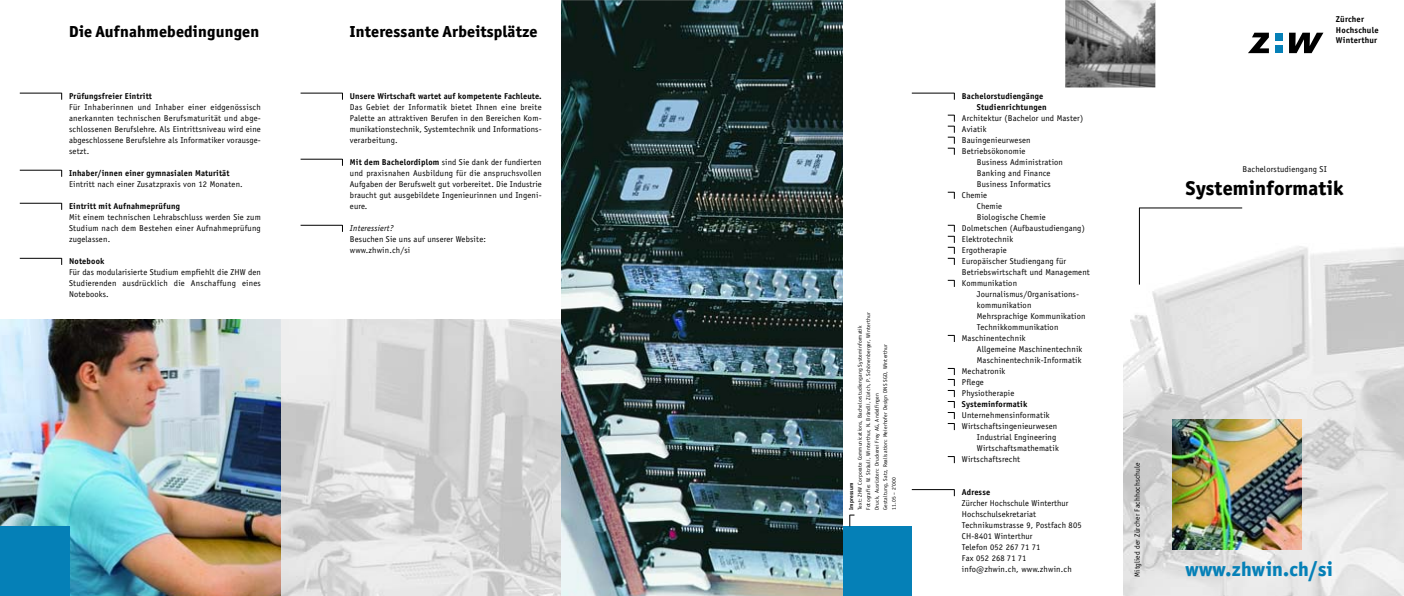
<style>
.page{position:relative;width:1404px;height:596px;background:#fff}
.page>*{position:absolute;margin:0;border:0;box-sizing:border-box;transform-origin:0 0}
.t1{font:800 20px "Officina San ITC";letter-spacing:.01em;color:#000}
.t2{font:800 20px "Officina San ITC";letter-spacing:.01em;color:#0580b7}
.t3{font:800 16px "Officina San ITC";letter-spacing:.01em;color:#000}
.t4{font:8.5px/11px "Officina Sans";letter-spacing:.02em;color:#000;text-align:justify}
.t5{font:700 8.5px/10.5px "Officina Sans";letter-spacing:.02em;color:#000}
.t6{font:italic 8.5px "Officina Sans";letter-spacing:.02em;color:#000}
.t7{font:7.5px "Officina Sans";letter-spacing:.02em;color:#000}
.t8{font:5.5px/8.5px "Officina Sans";letter-spacing:.035em;color:#000}
.t9{font:700 5.5px "Officina Sans";letter-spacing:.04em;color:#000}
.s1{font-weight:700}
</style>
<div class="page">
<img style="left:1123px;top:235px;width:280px;height:360px">
<img style="left:1171px;top:419px;width:129px;height:129px">
<img style="left:281px;top:319px;width:280px;height:276px">
<hr style="left:20px;top:93px;width:42px;height:1px;background:#000">
<hr style="left:20px;top:170px;width:42px;height:1px;background:#000">
<hr style="left:20px;top:203px;width:42px;height:1px;background:#000">
<hr style="left:20px;top:258px;width:42px;height:1px;background:#000">
<hr style="left:300px;top:225px;width:42px;height:1px;background:#000">
<hr style="left:300px;top:159px;width:42px;height:1px;background:#000">
<hr style="left:300px;top:93px;width:42px;height:1px;background:#000">
<div style="left:842px;top:526px;width:69px;height:69px;background:#0580b7"></div>
<svg style="left:849px;top:514px;width:5px;height:12px"></svg>
<svg style="left:1248px;top:33px;width:20px;height:20px"></svg>
<div style="left:1274px;top:33px;width:8px;height:7px;background:#0580b7"></div>
<div style="left:1274px;top:45px;width:8px;height:8px;background:#0580b7"></div>
<svg style="left:1289px;top:33px;width:34px;height:20px"></svg>
<hr style="left:1138px;top:208px;width:103px;height:1px;background:#000">
<hr style="left:1139px;top:208px;width:1px;height:76px;background:#000">
<img style="left:1065px;top:0;width:90px;height:87px">
<hr style="left:911px;top:93px;width:43px;height:1px;background:#000">
<hr style="left:911px;top:489px;width:43px;height:1px;background:#000">
<svg style="left:947px;top:115px;width:8px;height:40px"></svg>
<svg style="left:947px;top:192px;width:8px;height:7px"></svg>
<svg style="left:947px;top:225px;width:8px;height:40px"></svg>
<svg style="left:947px;top:280px;width:8px;height:7px"></svg>
<svg style="left:947px;top:335px;width:8px;height:7px"></svg>
<svg style="left:947px;top:368px;width:8px;height:62px"></svg>
<svg style="left:947px;top:456px;width:8px;height:7px"></svg>
<img style="left:0;top:319px;width:281px;height:276px">
<div style="left:0;top:526px;width:69px;height:69px;background:#0580b7"></div>
<img style="left:561px;top:0;width:281px;height:595px">
<h2 class="t3" style="left:69px;top:25px;width:192px">Die Aufnahmebedingungen</h2>
<p class="t5" style="left:69px;top:91px;width:84px">Prüfungsfreier Eintritt</p>
<p class="t4" style="left:69px;top:102px;width:193px">Für Inhaberinnen und Inhaber einer eidgenössisch anerkannten technischen Berufsmaturität und abge&shy;schlossenen Berufslehre. Als Eintrittsniveau wird eine abgeschlossene Berufslehre als Informatiker vorausge&shy;setzt.</p>
<p class="t5" style="left:69px;top:168px;width:162px">Inhaber/innen einer gymnasialen Maturität</p>
<p class="t4" style="left:69px;top:179px;width:175px">Eintritt nach einer Zusatzpraxis von 12 Monaten.</p>
<p class="t5" style="left:69px;top:201px;width:112px">Eintritt mit Aufnahmeprüfung</p>
<p class="t4" style="left:69px;top:212px;width:193px">Mit einem technischen Lehrabschluss werden Sie zum Studium nach dem Bestehen einer Aufnahmeprüfung zugelassen.</p>
<p class="t5" style="left:69px;top:256px;width:37px">Notebook</p>
<p class="t4" style="left:69px;top:267px;width:193px">Für das modularisierte Studium empfiehlt die ZHW den Studierenden ausdrücklich die Anschaffung eines Notebooks.</p>
<h2 class="t3" style="left:350px;top:25px;width:189px">Interessante Arbeitsplätze</h2>
<p class="t5" style="left:350px;top:91px;width:193px">Unsere Wirtschaft wartet auf kompetente Fachleute.</p>
<p class="t4" style="left:350px;top:102px;width:193px">Das Gebiet der Informatik bietet Ihnen eine breite Palette an attraktiven Berufen in den Bereichen Kom&shy;munikationstechnik, Systemtechnik und Informations&shy;verarbeitung.</p>
<p class="t4" style="left:350px;top:157px;width:193px"><span class="s1">Mit dem Bachelordiplom</span> sind Sie dank der fundierten und praxisnahen Ausbildung für die anspruchsvollen Aufgaben der Berufswelt gut vorbereitet. Die Industrie braucht gut ausgebildete Ingenieurinnen und Ingeni&shy;eure.</p>
<p class="t6" style="left:350px;top:224px;width:45px">Interessiert?</p>
<p class="t4" style="left:350px;top:234px;width:137px">Besuchen Sie uns auf unserer Website: www.zhwin.ch/si</p>
<p class="t8" style="left:856px;top:509px;width:199px;rotate:-90deg">Text: ZHW Corporate Communications, Bachelorstudiengang Systeminformatik Fotografie: W. Sträuli, Winterthur, N. Brändli, Zürich, P. Schönenberger, Winterthur Druck, Ausrüsten: Druckerei Frey AG, Andelfingen<br>Gestaltung, Satz, Realisation: Meierhofer Design DNS SGD, Winterthur<br>11.05 – 2’000</p>
<p class="t9" style="left:849px;top:509px;width:29px;rotate:-90deg">Impressum</p>
<p class="t5" style="left:976px;top:91px;width:71px;line-height:11px;text-indent:-15px">Bachelorstudiengänge<br>Studienrichtungen</p>
<p class="t4" style="left:961px;top:113px;width:123px">Architektur (Bachelor und Master)</p>
<p class="t4" style="left:961px;top:124px;width:26px">Aviatik</p>
<p class="t4" style="left:961px;top:135px;width:70px">Bauingenieurwesen</p>
<p class="t4" style="left:961px;top:146px;width:65px">Betriebsökonomie</p>
<p class="t4" style="left:976px;top:157px;width:87px">Business Administration</p>
<p class="t4" style="left:976px;top:168px;width:75px">Banking and Finance</p>
<p class="t4" style="left:976px;top:179px;width:75px">Business Informatics</p>
<p class="t4" style="left:961px;top:190px;width:27px">Chemie</p>
<p class="t4" style="left:976px;top:201px;width:27px">Chemie</p>
<p class="t4" style="left:976px;top:212px;width:70px">Biologische Chemie</p>
<p class="t4" style="left:961px;top:223px;width:124px">Dolmetschen (Aufbaustudiengang)</p>
<p class="t4" style="left:961px;top:234px;width:53px">Elektrotechnik</p>
<p class="t4" style="left:961px;top:245px;width:46px">Ergotherapie</p>
<p class="t4" style="left:961px;top:256px;width:106px">Europäischer Studiengang für</p>
<p class="t4" style="left:961px;top:267px;width:129px">Betriebswirtschaft und Management</p>
<p class="t4" style="left:961px;top:278px;width:57px">Kommunikation</p>
<p class="t4" style="left:976px;top:289px;width:104px">Journalismus/Organisations-</p>
<p class="t4" style="left:976px;top:300px;width:56px">kommunikation</p>
<p class="t4" style="left:976px;top:311px;width:110px">Mehrsprachige Kommunikation</p>
<p class="t4" style="left:976px;top:322px;width:83px">Technikkommunikation</p>
<p class="t4" style="left:961px;top:333px;width:65px">Maschinentechnik</p>
<p class="t4" style="left:976px;top:344px;width:107px">Allgemeine Maschinentechnik</p>
<p class="t4" style="left:976px;top:355px;width:106px">Maschinentechnik-Informatik</p>
<p class="t4" style="left:961px;top:366px;width:45px">Mechatronik</p>
<p class="t4" style="left:961px;top:377px;width:23px">Pflege</p>
<p class="t4" style="left:961px;top:388px;width:54px">Physiotherapie</p>
<p class="t5" style="left:961px;top:399px;width:67px">Systeminformatik</p>
<p class="t4" style="left:961px;top:410px;width:89px">Unternehmensinformatik</p>
<p class="t4" style="left:961px;top:421px;width:97px">Wirtschaftsingenieurwesen</p>
<p class="t4" style="left:976px;top:432px;width:81px">Industrial Engineering</p>
<p class="t4" style="left:976px;top:443px;width:83px">Wirtschaftsmathematik</p>
<p class="t4" style="left:961px;top:454px;width:60px">Wirtschaftsrecht</p>
<p class="t5" style="left:961px;top:487px;width:30px">Adresse</p>
<p class="t4" style="left:961px;top:498px;width:121px;text-align:left">Zürcher Hochschule Winterthur<br>Hochschulsekretariat<br>Technikumstrasse 9, Postfach 805<br>CH-8401 Winterthur<br>Telefon 052 267 71 71<br>Fax 052 268 71 71 info@zhwin.ch, www.zhwin.ch</p>
<p class="t5" style="left:1335px;top:15px;width:44px">Zürcher<br>Hochschule<br>Winterthur</p>
<p class="t4" style="left:1242px;top:164px;width:86px">Bachelorstudiengang SI</p>
<h1 class="t1" style="left:1185px;top:180px;width:160px">Systeminformatik</h1>
<p class="t7" style="left:1134px;top:576px;width:116px;rotate:-90deg">Mitglied der Zürcher Fachhochschule</p>
<h1 class="t2" style="left:1185px;top:561px;width:149px">www.zhwin.ch/si</h1>
</div>
